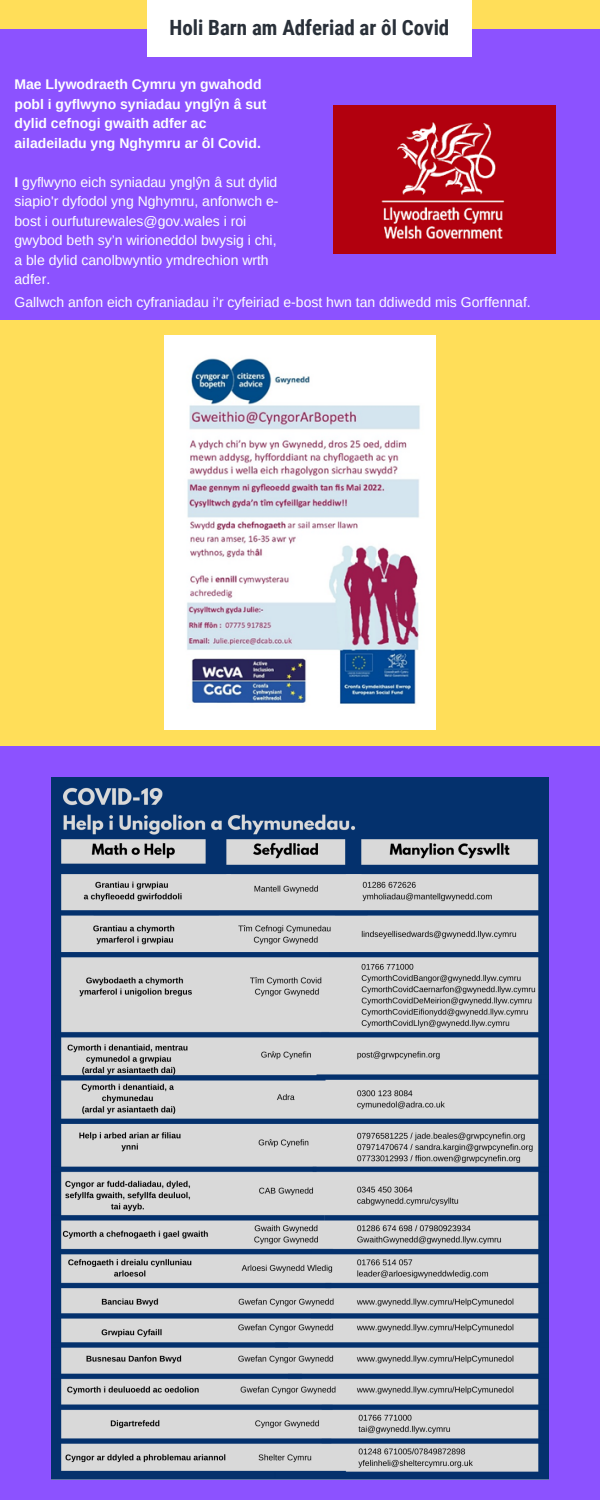
<style>
.page{position:relative;width:600px;height:1500px;background:#8c52ff}
.page>*{position:absolute;margin:0;border:0;box-sizing:border-box;transform-origin:0 0}
.t1{font:700 21px "Roboto Condensed";color:#293039}
.t2{font:14px/19.5px "Arimo";color:#fff}
.t3{font:700 14px/19.5px "Arimo";color:#fff}
.s1{font-weight:700}
</style>
<div class="page">
<div style="left:0;top:320px;width:600px;height:426px;background:#ffde59"></div>
<div style="left:0;top:0;width:600px;height:29px;background:#ffde59"></div>
<div style="left:147px;top:0;width:325px;height:56px;background:#fff"></div>
<img style="left:164px;top:335px;width:272px;height:395px">
<img style="left:333px;top:106px;width:222px;height:147px">
<img style="left:52px;top:778px;width:496px;height:702px">
<h1 class="t1" style="left:170px;top:15px;width:281px">Holi Barn am Adferiad ar ôl Covid</h1>
<p class="t3" style="left:14px;top:75px;width:253px">Mae Llywodraeth Cymru yn gwahodd pobl i gyflwyno syniadau ynglŷn â sut dylid cefnogi gwaith adfer ac ailadeiladu yng Nghymru ar ôl Covid.</p>
<p class="t2" style="left:14px;top:172px;width:265px"><span class="s1">I</span> gyflwyno eich syniadau ynglŷn â sut dylid siapio'r dyfodol yng Nghymru, anfonwch e&shy;bost i ourfuturewales@gov.wales i roi gwybod beth sy’n wirioneddol bwysig i chi, a ble dylid canolbwyntio ymdrechion wrth adfer.</p>
<p class="t2" style="left:14px;top:292px;width:518px">Gallwch anfon eich cyfraniadau i’r cyfeiriad e-bost hwn tan ddiwedd mis Gorffennaf.</p>
</div>
